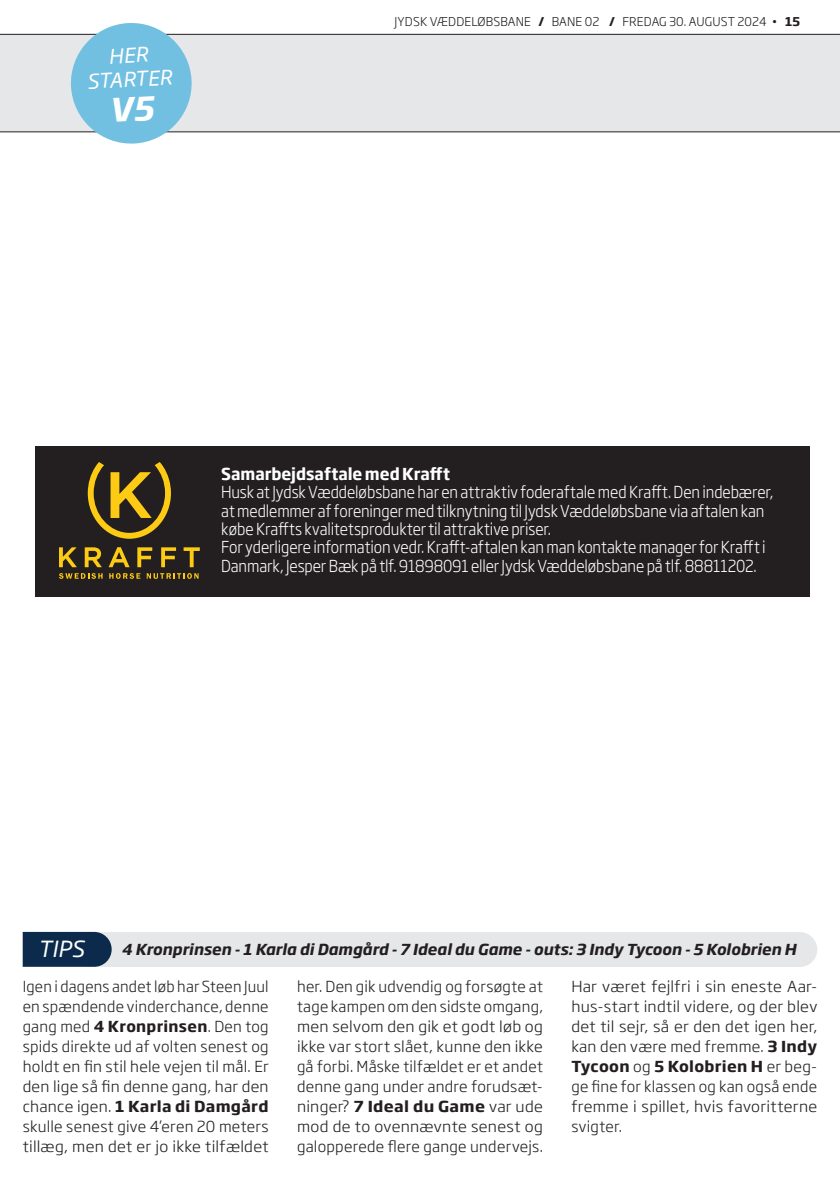
<style>
.page{position:relative;width:840px;height:1191px;background:#fff}
.page>*{position:absolute;margin:0;border:0;box-sizing:border-box;transform-origin:0 0}
.t1{font:italic 22px "Soho Gothic Pro";color:#fff}
.t2{font:italic 20px/24px "Soho Gothic Pro";color:#fff;text-align:center}
.Brød{font:300 16.2px/18.4px "Soho Gothic Pro";letter-spacing:-.005em;color:#fff;scale:.91 1}
.Brød-2{font:700 16.2px "Soho Gothic Pro";letter-spacing:-.005em;color:#fff;scale:.95 1}
.Tips_brødtekst{font:300 15px/20px "Soho Gothic Pro";letter-spacing:.015em;color:#231f20;text-align:justify}
.Tips_brødtekst-2{font:300 15px/20px "Soho Gothic Pro";letter-spacing:.015em;color:#231f20;text-align:justify;scale:1.05 1}
.Tips_overskrift{font:italic 700 15px "Soho Gothic Pro";color:#231f20}
.t3{font:300 12px "Soho Gothic Pro";letter-spacing:.015em;color:#231f20}
.s1{font-weight:700}
</style>
<div class="page">
<div style="left:0;top:35px;width:839px;height:96px;background:#e6e7e9"></div>
<hr style="left:0;top:34px;width:839px;height:1px;background:#231f20">
<hr style="left:0;top:131px;width:839px;height:1px;background:#231f20">
<svg style="left:23px;top:932px;width:793px;height:35px;background:#ced3d8"></svg>
<div style="left:36px;top:446px;width:773px;height:150px;background:#231f20"></div>
<svg style="left:59px;top:547px;width:141px;height:20px"></svg>
<svg style="left:59px;top:573px;width:43px;height:6px"></svg>
<svg style="left:109px;top:573px;width:31px;height:6px"></svg>
<svg style="left:147px;top:573px;width:51px;height:6px"></svg>
<svg style="left:88px;top:462px;width:83px;height:77px"></svg>
<svg style="left:69px;top:23px;width:124px;height:121px;background:#8ecae4"></svg>
<p class="t2" style="left:85px;top:45px;width:86px;rotate:-3deg">HER<br>STARTER</p>
<p class="t3" style="left:394px;top:13px;width:407px">JYDSK VÆDDELØBSBANE <span class="s1">/</span> BANE 02 <span class="s1">/</span> FREDAG 30. AUGUST 2024 • <span class="s1">15</span></p>
<p class="Brød-2" style="left:221px;top:461px;width:242px">Samarbejdsaftale med Krafft</p>
<p class="Brød" style="left:221px;top:482px;width:608px">Husk at Jydsk Væddeløbsbane har en attraktiv foderaftale med Krafft. Den indebærer, at medlemmer af foreninger med tilknytning til Jydsk Væddeløbsbane via aftalen kan købe Kraffts kvalitetsprodukter til attraktive priser.</p>
<p class="Brød" style="left:221px;top:537px;width:599px">For yderligere information vedr. Krafft-aftalen kan man kontakte manager for Krafft i<br>Danmark, Jesper Bæk på tlf. 91898091 eller Jydsk Væddeløbsbane på tlf. 88811202.</p>
<p class="t1" style="left:38px;top:932px;width:48px">TIPS</p>
<p class="Tips_overskrift" style="left:121px;top:937px;width:676px">4 Kronprinsen - 1 Karla di Damgård - 7 Ideal du Game - outs: 3 Indy Tycoon - 5 Kolobrien H</p>
<p class="Tips_brødtekst" style="left:23px;top:975px;width:247px">Igen i dagens andet løb har Steen Juul en spændende vinderchance, denne gang med <span class="s1">4 Kronprinsen</span>. Den tog spids direkte ud af volten senest og holdt en fin stil hele vejen til mål. Er den lige så fin denne gang, har den chance igen. <span class="s1">1 Karla di Damgård </span>skulle senest give 4’eren 20 meters tillæg, men det er jo ikke tilfældet</p>
<p class="Tips_brødtekst" style="left:297px;top:975px;width:247px">her. Den gik udvendig og forsøgte at tage kampen om den sidste omgang, men selvom den gik et godt løb og ikke var stort slået, kunne den ikke gå forbi. Måske tilfældet er et andet denne gang under andre forudsæt&shy;ninger? <span class="s1">7 Ideal du Game</span> var ude mod de to ovennævnte senest og galopperede flere gange undervejs.</p>
<p class="Tips_brødtekst-2" style="left:571px;top:975px;width:236px">Har været fejlfri i sin eneste Aar&shy;hus-start indtil videre, og der blev det til sejr, så er den det igen her, kan den være med fremme. <span class="s1">3 Indy Tycoon</span> og <span class="s1">5 Kolobrien H</span> er beg&shy;ge fine for klassen og kan også ende fremme i spillet, hvis favoritterne svigter.</p>
</div>
